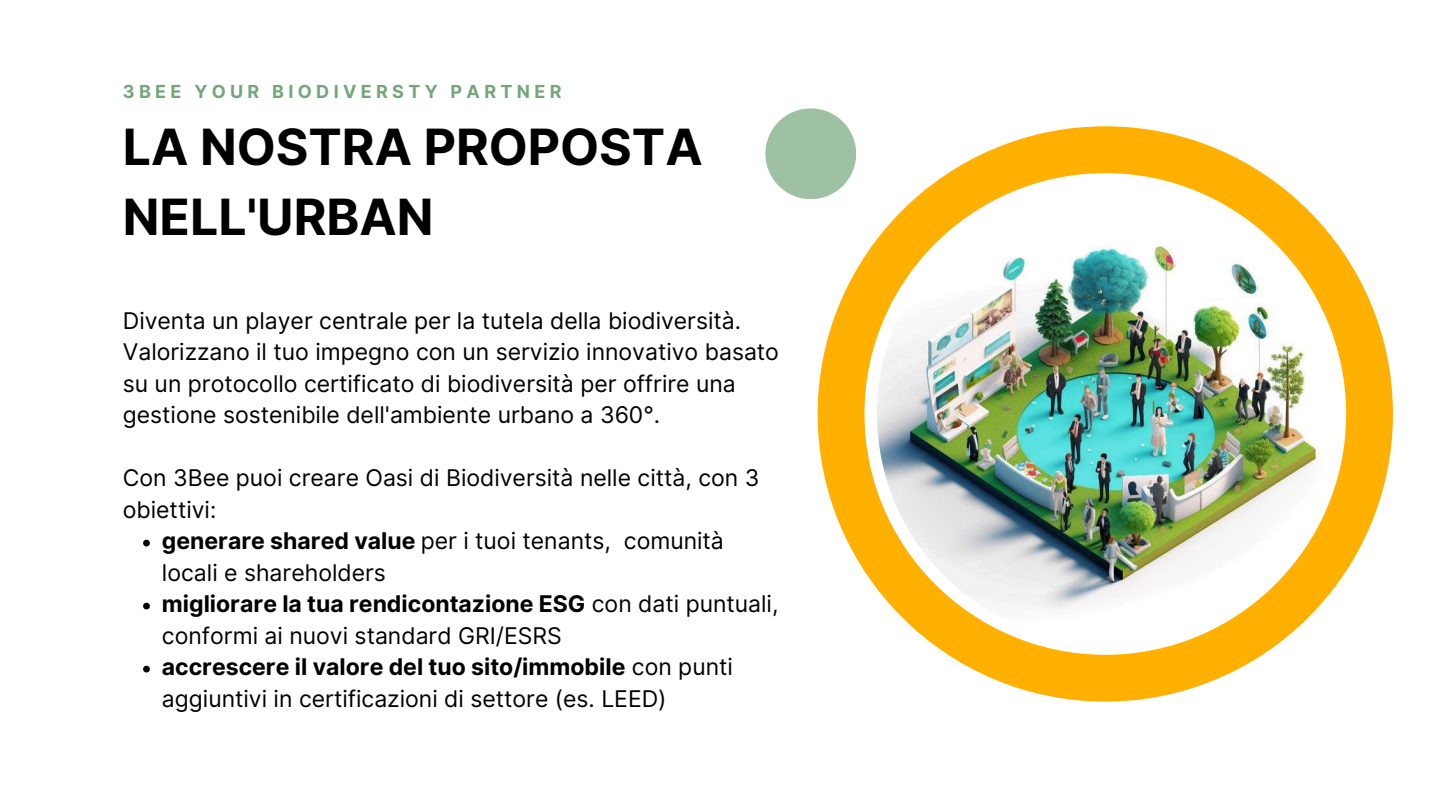
<style>
.page{position:relative;width:1440px;height:810px;background:#fff}
.page>*{position:absolute;margin:0;border:0;box-sizing:border-box;transform-origin:0 0}
.t1{font:700 50px/69.8px "Inter";color:#000}
.t2{font:23px/31.5px "Inter";color:#000}
.t3{font:700 23px "Inter";color:#000}
.t4{font:700 18px "Inter";letter-spacing:.24em;color:#73a77b}
.s1{font-weight:700}
.s2{font-weight:400}
</style>
<div class="page">
<img style="left:818px;top:126px;width:575px;height:576px">
<div style="left:765px;top:108px;width:91px;height:91px;background:#9dc1a2;border-radius:50%"></div>
<svg style="left:143px;top:540px;width:7px;height:6px"></svg>
<svg style="left:143px;top:603px;width:7px;height:6px"></svg>
<svg style="left:143px;top:666px;width:7px;height:6px"></svg>
<p class="t4" style="left:123px;top:81px;width:440px">3BEE YOUR BIODIVERSTY PARTNER</p>
<h1 class="t1" style="left:123px;top:112px;width:581px">LA NOSTRA PROPOSTA<br>NELL'URBAN</h1>
<p class="t2" style="left:123px;top:305px;width:658px">Diventa un player centrale per la tutela della biodiversità.<br>Valorizzano il tuo impegno con un servizio innovativo basato su un protocollo certificato di biodiversità per offrire una gestione sostenibile dell'ambiente urbano a 360°.</p>
<p class="t2" style="left:123px;top:462px;width:638px">Con 3Bee puoi creare Oasi di Biodiversità nelle città, con 3</p>
<p class="t2" style="left:123px;top:494px;width:95px">obiettivi:</p>
<p class="t2" style="left:162px;top:525px;width:563px"><span class="s1">generare shared value</span> per i tuoi tenants, comunità</p>
<p class="t2" style="left:162px;top:557px;width:225px">locali e shareholders</p>
<p class="t3" style="left:162px;top:590px;width:618px">migliorare la tua rendicontazione ESG <span class="s2">con dati puntuali,</span></p>
<p class="t2" style="left:162px;top:620px;width:401px">conformi ai nuovi standard GRI/ESRS</p>
<p class="t3" style="left:162px;top:653px;width:572px">accrescere il valore del tuo sito/immobile <span class="s2">con punti</span></p>
<p class="t2" style="left:162px;top:683px;width:506px">aggiuntivi in certificazioni di settore (es. LEED)</p>
</div>
